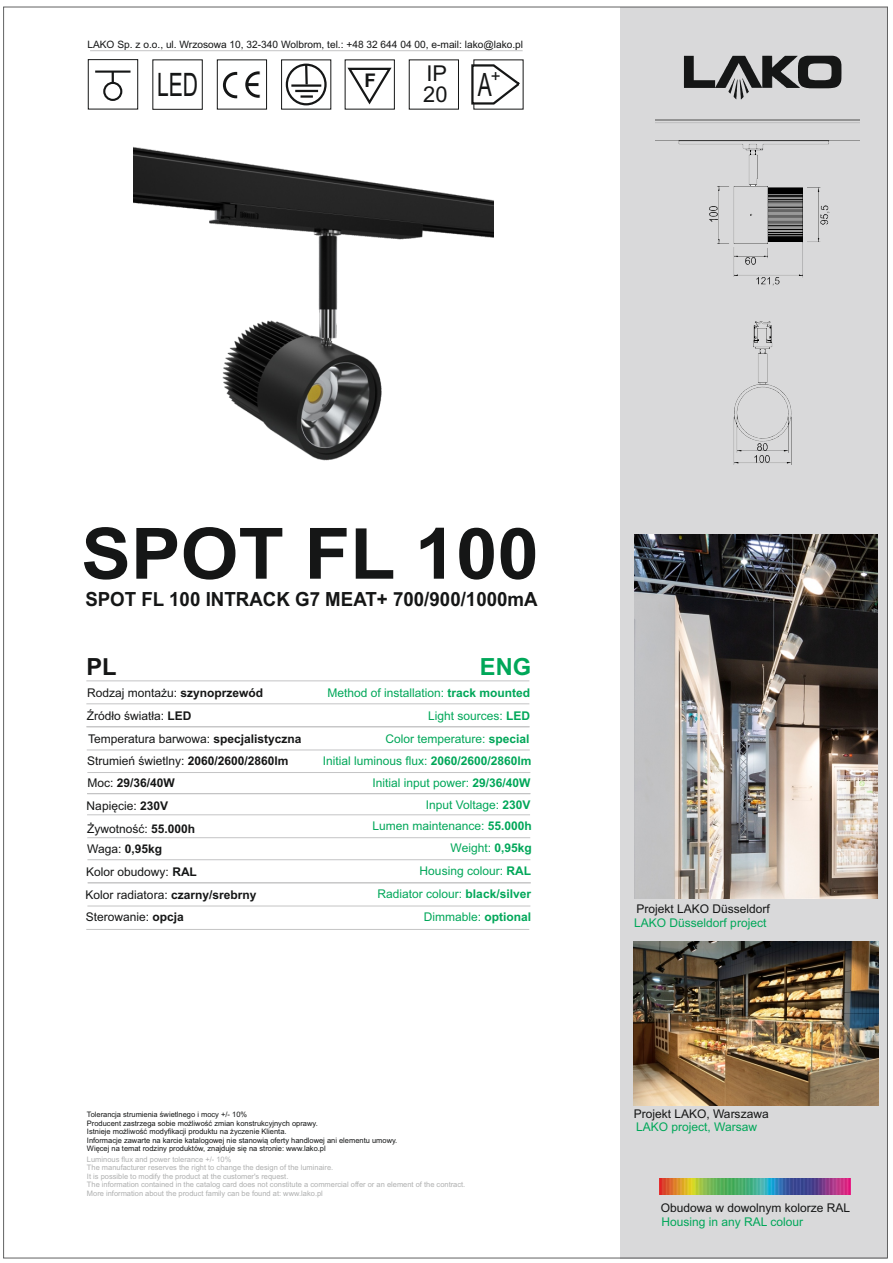
<style>
.page{position:relative;width:893px;height:1263px;background:#fff}
.page>*{position:absolute;margin:0;border:0;box-sizing:border-box;transform-origin:0 0}
.t1{font:700 70.8px "Arial";color:#151616;scale:1.05 1}
.t2{font:32.25px "Arial";color:#151616;scale:.65 1}
.t3{font:700 23.7px "Arial";color:#00a759}
.t4{font:700 23.7px "Arial";color:#151616}
.t5{font:21.9px/21.8px "Arial";color:#151616}
.t6{font:700 19.5px "Arial";color:#151616;scale:.96 1}
.t7{font:700 18.9px "Arial";color:#151616}
.t8{font:12px/22.2px "Arial";color:#00a759;text-align:right}
.t9{font:12px/22.4px "Arial";color:#151616}
.t10{font:10.2px "Arial";color:#151616}
.t11{font:7.5px/8.4px "Arial";color:#afb0b0}
.t12{font:7.5px/8.4px "Arial";color:#151616}
.s1{font-weight:700}
</style>
<div class="page">
<hr style="left:86px;top:681px;width:443px;height:1px;background:#c4c4c5">
<hr style="left:86px;top:703px;width:443px;height:1px;background:#c4c4c5">
<hr style="left:87px;top:793px;width:443px;height:1px;background:#c4c4c5">
<hr style="left:90px;top:50px;width:433px;height:1px;background:#c4c4c5">
<div style="left:152px;top:59px;width:51px;height:51px;border:1px solid #151616"></div>
<div style="left:88px;top:59px;width:50px;height:50px;border:1px solid #151616"></div>
<div style="left:345px;top:59px;width:50px;height:51px;border:1px solid #151616"></div>
<svg style="left:345px;top:66px;width:49px;height:39px"></svg>
<div style="left:223px;top:72px;width:26px;height:26px;border:3px solid #151616;border-radius:50%"></div>
<svg style="left:237px;top:65px;width:31px;height:38px"></svg>
<div style="left:217px;top:59px;width:50px;height:51px;border:1px solid #151616"></div>
<div style="left:286px;top:64px;width:41px;height:41px;border:2px solid #151616;border-radius:50%"></div>
<svg style="left:304px;top:63px;width:5px;height:21px"></svg>
<hr style="left:291px;top:84px;width:30px;height:3px;background:#151616">
<hr style="left:295px;top:90px;width:23px;height:2px;background:#151616">
<svg style="left:300px;top:95px;width:13px;height:3px"></svg>
<svg style="left:471px;top:63px;width:53px;height:47px"></svg>
<svg style="left:112px;top:73px;width:2px;height:9px"></svg>
<div style="left:620px;top:8px;width:267px;height:1251px;background:#d9d9da"></div>
<svg style="left:684px;top:56px;width:157px;height:43px"></svg>
<hr style="left:86px;top:726px;width:443px;height:1px;background:#c4c4c5">
<hr style="left:87px;top:772px;width:443px;height:1px;background:#c4c4c5">
<hr style="left:87px;top:814px;width:443px;height:1px;background:#c4c4c5">
<hr style="left:87px;top:837px;width:443px;height:1px;background:#c4c4c5">
<div style="left:103px;top:82px;width:19px;height:19px;border:2px solid #151616;border-radius:50%"></div>
<hr style="left:95px;top:71px;width:36px;height:2px;background:#151616">
<hr style="left:87px;top:750px;width:443px;height:1px;background:#c4c4c5">
<img style="left:660px;top:1179px;width:191px;height:15px">
<img style="left:134px;top:147px;width:359px;height:314px">
<img style="left:655px;top:120px;width:204px;height:345px">
<svg style="left:757px;top:443px;width:11px;height:7px"></svg>
<img style="left:754px;top:455px;width:15px;height:7px">
<img style="left:710px;top:207px;width:7px;height:15px">
<img style="left:820px;top:205px;width:9px;height:19px">
<img style="left:756px;top:277px;width:24px;height:8px">
<svg style="left:745px;top:258px;width:11px;height:7px"></svg>
<img style="left:634px;top:534px;width:243px;height:365px">
<img style="left:634px;top:942px;width:244px;height:163px">
<hr style="left:87px;top:859px;width:443px;height:1px;background:#c4c4c5">
<hr style="left:88px;top:882px;width:443px;height:1px;background:#c4c4c5">
<hr style="left:87px;top:906px;width:443px;height:1px;background:#c4c4c5">
<hr style="left:86px;top:929px;width:443px;height:1px;background:#c4c4c5">
<p class="t10" style="left:87px;top:40px;width:437px">LAKO Sp. z o.o., ul. Wrzosowa 10, 32-340 Wolbrom, tel.: +48 32 644 04 00, e-mail: lako@lako.pl</p>
<h2 class="t2" style="left:157px;top:72px;width:65px">LED</h2>
<h3 class="t7" style="left:364px;top:74px;width:13px">F</h3>
<h3 class="t5" style="left:423px;top:64px;width:79px">IP<br>20 <sup>A</sup><sup>+</sup></h3>
<h1 class="t1" style="left:81px;top:527px;width:437px">SPOT FL 100</h1>
<h3 class="t6" style="left:85px;top:591px;width:473px">SPOT FL 100 INTRACK G7 MEAT+ 700/900/1000mA</h3>
<h3 class="t4" style="left:86px;top:658px;width:32px">PL</h3>
<h3 class="t3" style="left:480px;top:658px;width:53px">ENG</h3>
<p class="t9" style="left:87px;top:683px;width:216px">Rodzaj montażu: <span class="s1">szynoprzewód<br></span>Źródło światła: <span class="s1">LED<br></span>Temperatura barwowa: <span class="s1">specjalistyczna<br></span>Strumień świetlny: <span class="s1">2060/2600/2860lm<br></span>Moc: <span class="s1">29/36/40W</span></p>
<p class="t9" style="left:87px;top:795px;width:110px;line-height:23.1px">Napięcie: <span class="s1">230V<br></span>Żywotność: <span class="s1">55.000h</span></p>
<p class="t8" style="left:323px;top:682px;width:211px">Method of installation: <span class="s1">track mounted<br></span>Light sources: <span class="s1">LED<br></span>Color temperature: <span class="s1">special<br></span>Initial luminous flux: <span class="s1">2060/2600/2860lm<br></span>Initial input power: <span class="s1">29/36/40W<br></span>Input Voltage: <span class="s1">230V<br></span>Lumen maintenance: <span class="s1">55.000h</span></p>
<p class="t9" style="left:86px;top:838px;width:112px;line-height:23.1px">Waga: <span class="s1">0,95kg<br></span>Kolor obudowy: <span class="s1">RAL</span></p>
<p class="t8" style="left:420px;top:838px;width:114px;line-height:22.8px">Weight: <span class="s1">0,95kg<br></span>Housing colour: <span class="s1">RAL</span></p>
<p class="t9" style="left:86px;top:907px;width:100px">Sterowanie: <span class="s1">opcja</span></p>
<p class="t8" style="left:424px;top:907px;width:109px">Dimmable: <span class="s1">optional</span></p>
<p class="t9" style="left:86px;top:884px;width:172px">Kolor radiatora: <span class="s1">czarny/srebrny</span></p>
<p class="t8" style="left:378px;top:884px;width:155px">Radiator colour: <span class="s1">black/silver</span></p>
<p class="t12" style="left:87px;top:1111px;width:312px">Tolerancja strumienia świetlnego i mocy +/- 10%<br>Producent zastrzega sobie możliwość zmian konstrukcyjnych oprawy.<br>Istnieje możliwość modyfikacji produktu na życzenie Klienta.<br>Informacje zawarte na karcie katalogowej nie stanowią oferty handlowej ani elementu umowy.<br>Więcej na temat rodziny produktów, znajduje się na stronie: www.lako.pl</p>
<p class="t11" style="left:87px;top:1156px;width:380px">Luminous flux and power tolerance +/- 10%<br>The manufacturer reserves the right to change the design of the luminaire.<br>It is possible to modify the product at the customer's request.<br>The information contained in the catalog card does not constitute a commercial offer or an element of the contract.<br>More information about the product family can be found at: www.lako.pl</p>
<p class="t9" style="left:636px;top:898px;width:135px">Projekt LAKO Düsseldorf</p>
<p class="t8" style="left:634px;top:912px;width:134px">LAKO Düsseldorf project</p>
<p class="t9" style="left:634px;top:1104px;width:136px">Projekt LAKO, Warszawa</p>
<p class="t8" style="left:636px;top:1117px;width:122px">LAKO project, Warsaw</p>
<p class="t9" style="left:661px;top:1198px;width:191px">Obudowa w dowolnym kolorze RAL</p>
<p class="t8" style="left:661px;top:1212px;width:143px">Housing in any RAL colour</p>
</div>
